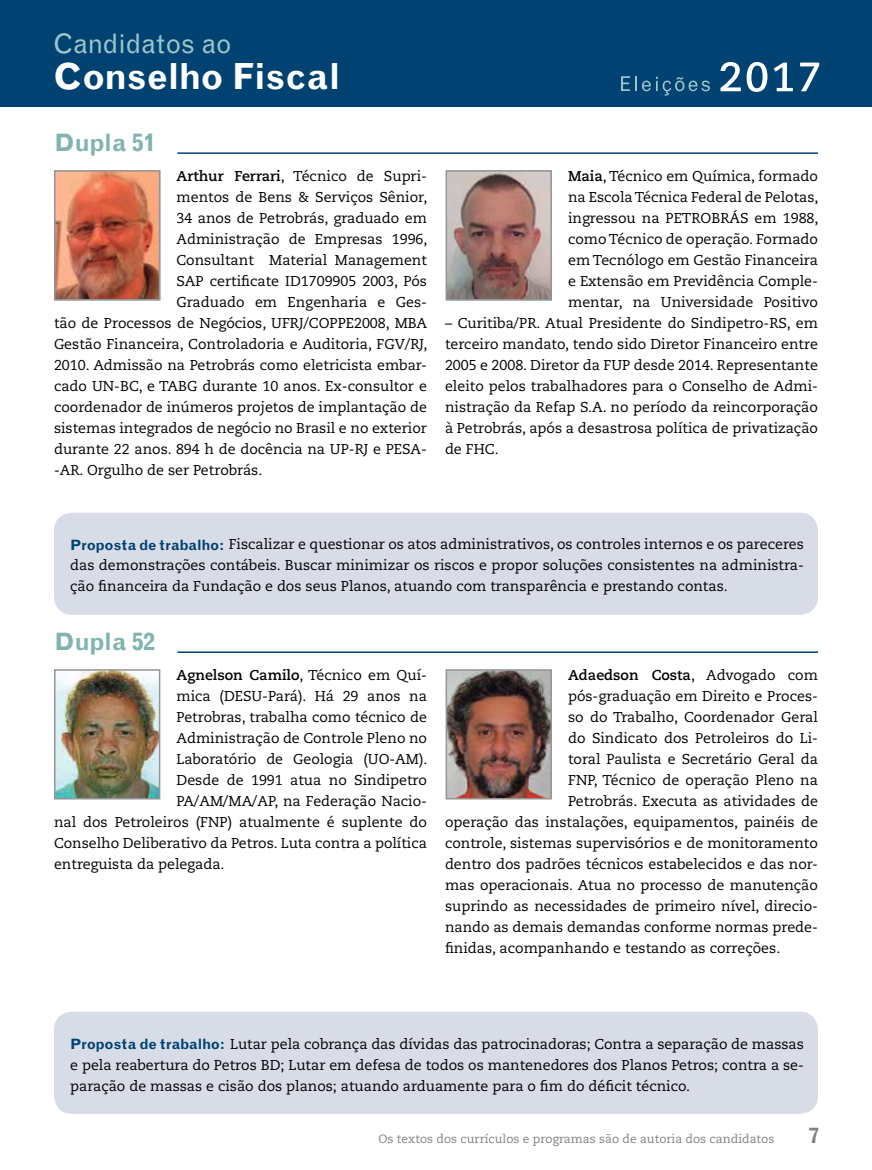
<style>
.page{position:relative;width:872px;height:1170px;background:#fff}
.page>*{position:absolute;margin:0;border:0;box-sizing:border-box;transform-origin:0 0}
.t1{font:700 36px "Grotesque MT Std";color:#fff}
.t2{font:27px "Grotesque MT Std";letter-spacing:-.005em;color:#9dc4c8}
.t3{font:700 24px "Grotesque MT Std";color:#81b4b0}
.t4{font:700 21px "Grotesque MT Std";color:#808285}
.t5{font:14.25px/21px "Caecilia LT Std";color:#000;text-align:justify}
.t6{font:700 14.25px "Caecilia LT Std";color:#000}
.t7{font:12px "Caecilia LT Std";color:#808285}
.s1{font-weight:700}
.s2{font-family:"Grotesque MT Std";font-weight:700;color:#004271}
.s3{font-weight:400}
</style>
<div class="page">
<div style="left:0;top:0;width:872px;height:106px;background:#004271"></div>
<svg style="left:621px;top:76px;width:89px;height:20px"></svg>
<svg style="left:720px;top:62px;width:47px;height:30px"></svg>
<svg style="left:773px;top:63px;width:20px;height:28px"></svg>
<svg style="left:800px;top:63px;width:19px;height:28px"></svg>
<img style="left:447px;top:172px;width:103px;height:126px">
<div style="left:445px;top:170px;width:107px;height:130px;border:1px solid #939598"></div>
<img style="left:447px;top:671px;width:103px;height:126px">
<div style="left:445px;top:669px;width:107px;height:130px;border:1px solid #939598"></div>
<img style="left:56px;top:172px;width:102px;height:126px">
<div style="left:54px;top:170px;width:106px;height:130px;border:1px solid #939598"></div>
<img style="left:56px;top:671px;width:102px;height:126px">
<div style="left:54px;top:669px;width:106px;height:130px;border:1px solid #939598"></div>
<div style="left:54px;top:1011px;width:764px;height:102px;background:#d7dce7;border-radius:18px"></div>
<div style="left:54px;top:512px;width:764px;height:102px;background:#d7dce7;border-radius:18px"></div>
<hr style="left:177px;top:152px;width:641px;height:2px;background:#004271">
<hr style="left:177px;top:651px;width:641px;height:2px;background:#004271">
<h2 class="t2" style="left:53px;top:28px;width:180px">Candidatos ao</h2>
<h1 class="t1" style="left:53px;top:55px;width:289px">Conselho Fiscal</h1>
<h3 class="t3" style="left:54px;top:129px;width:103px">Dupla 51</h3>
<p class="t5" style="left:176px;top:166px;width:252px"><span class="s1">Arthur Ferrari</span>, Técnico de Supri-</p>
<p class="t5" style="left:176px;top:187px;width:252px">mentos de Bens &amp; Serviços Sênior,</p>
<p class="t5" style="left:176px;top:208px;width:252px">34 anos de Petrobrás, graduado em</p>
<p class="t5" style="left:176px;top:229px;width:252px">Administração de Empresas 1996,</p>
<p class="t5" style="left:176px;top:250px;width:252px">Consultant Material Management</p>
<p class="t5" style="left:176px;top:271px;width:252px">SAP certificate ID1709905 2003, Pós</p>
<p class="t5" style="left:176px;top:292px;width:252px">Graduado em Engenharia e Ges-</p>
<p class="t5" style="left:54px;top:313px;width:374px">tão de Processos de Negócios, UFRJ/COPPE2008, MBA</p>
<p class="t5" style="left:54px;top:334px;width:375px">Gestão Financeira, Controladoria e Auditoria, FGV/RJ,</p>
<p class="t5" style="left:54px;top:355px;width:374px">2010. Admissão na Petrobrás como eletricista embar-</p>
<p class="t5" style="left:54px;top:376px;width:374px">cado UN-BC, e TABG durante 10 anos. Ex-consultor e</p>
<p class="t5" style="left:54px;top:397px;width:374px">coordenador de inúmeros projetos de implantação de</p>
<p class="t5" style="left:54px;top:418px;width:374px">sistemas integrados de negócio no Brasil e no exterior</p>
<p class="t5" style="left:54px;top:439px;width:374px">durante 22 anos. 894 h de docência na UP-RJ e PESA-</p>
<p class="t5" style="left:54px;top:460px;width:210px">-AR. Orgulho de ser Petrobrás.</p>
<p class="t5" style="left:568px;top:166px;width:252px"><span class="s1">Maia</span>, Técnico em Química, formado na Escola Técnica Federal de Pelotas, ingressou na PETROBRÁS em 1988, como Técnico de operação. Formado em Tecnólogo em Gestão Financeira e Extensão em Previdência Comple&shy;mentar, na Universidade Positivo</p>
<p class="t5" style="left:445px;top:313px;width:374px">– Curitiba/PR. Atual Presidente do Sindipetro-RS, em terceiro mandato, tendo sido Diretor Financeiro entre 2005 e 2008. Diretor da FUP desde 2014. Representante eleito pelos trabalhadores para o Conselho de Admi&shy;nistração da Refap S.A. no período da reincorporação à Petrobrás, após a desastrosa política de privatização de FHC.</p>
<p class="t5" style="left:70px;top:534px;width:735px"><span class="s2">Proposta de trabalho:</span> Fiscalizar e questionar os atos administrativos, os controles internos e os pareceres das demonstrações contábeis. Buscar minimizar os riscos e propor soluções consistentes na administra&shy;ção financeira da Fundação e dos seus Planos, atuando com transparência e prestando contas.</p>
<h3 class="t3" style="left:54px;top:627px;width:103px">Dupla 52</h3>
<p class="t6" style="left:176px;top:666px;width:252px">Agnelson Camilo<span class="s3">, Técnico em Quí-</span></p>
<p class="t5" style="left:176px;top:686px;width:252px">mica (DESU-Pará). Há 29 anos na</p>
<p class="t5" style="left:176px;top:707px;width:252px">Petrobras, trabalha como técnico de</p>
<p class="t5" style="left:176px;top:728px;width:252px">Administração de Controle Pleno no</p>
<p class="t5" style="left:176px;top:749px;width:252px">Laboratório de Geologia (UO-AM).</p>
<p class="t5" style="left:176px;top:770px;width:252px">Desde de 1991 atua no Sindipetro</p>
<p class="t5" style="left:176px;top:791px;width:252px">PA/AM/MA/AP, na Federação Nacio-</p>
<p class="t5" style="left:54px;top:812px;width:374px">nal dos Petroleiros (FNP) atualmente é suplente do</p>
<p class="t5" style="left:54px;top:833px;width:374px">Conselho Deliberativo da Petros. Luta contra a política</p>
<p class="t5" style="left:54px;top:854px;width:172px">entreguista da pelegada.</p>
<p class="t6" style="left:568px;top:666px;width:251px">Adaedson Costa<span class="s3">, Advogado com</span></p>
<p class="t5" style="left:568px;top:686px;width:251px">pós-graduação em Direito e Proces-</p>
<p class="t5" style="left:568px;top:707px;width:251px">so do Trabalho, Coordenador Geral</p>
<p class="t5" style="left:568px;top:728px;width:251px">do Sindicato dos Petroleiros do Li-</p>
<p class="t5" style="left:568px;top:749px;width:251px">toral Paulista e Secretário Geral da</p>
<p class="t5" style="left:568px;top:770px;width:251px">FNP, Técnico de operação Pleno na</p>
<p class="t5" style="left:568px;top:791px;width:251px">Petrobrás. Executa as atividades de</p>
<p class="t5" style="left:445px;top:812px;width:374px">operação das instalações, equipamentos, painéis de</p>
<p class="t5" style="left:445px;top:833px;width:374px">controle, sistemas supervisórios e de monitoramento</p>
<p class="t5" style="left:445px;top:854px;width:374px">dentro dos padrões técnicos estabelecidos e das nor-</p>
<p class="t5" style="left:445px;top:875px;width:374px">mas operacionais. Atua no processo de manutenção</p>
<p class="t5" style="left:445px;top:896px;width:374px">suprindo as necessidades de primeiro nível, direcio-</p>
<p class="t5" style="left:445px;top:917px;width:374px">nando as demais demandas conforme normas prede-</p>
<p class="t5" style="left:445px;top:938px;width:337px">finidas, acompanhando e testando as correções.</p>
<p class="t5" style="left:70px;top:1034px;width:735px"><span class="s2">Proposta de trabalho:</span> Lutar pela cobrança das dívidas das patrocinadoras; Contra a separação de massas e pela reabertura do Petros BD; Lutar em defesa de todos os mantenedores dos Planos Petros; contra a se&shy;paração de massas e cisão dos planos; atuando arduamente para o fim do déficit técnico.</p>
<p class="t7" style="left:378px;top:1132px;width:397px">Os textos dos currículos e programas são de autoria dos candidatos</p>
<h3 class="t4" style="left:808px;top:1122px;width:12px">7</h3>
</div>
